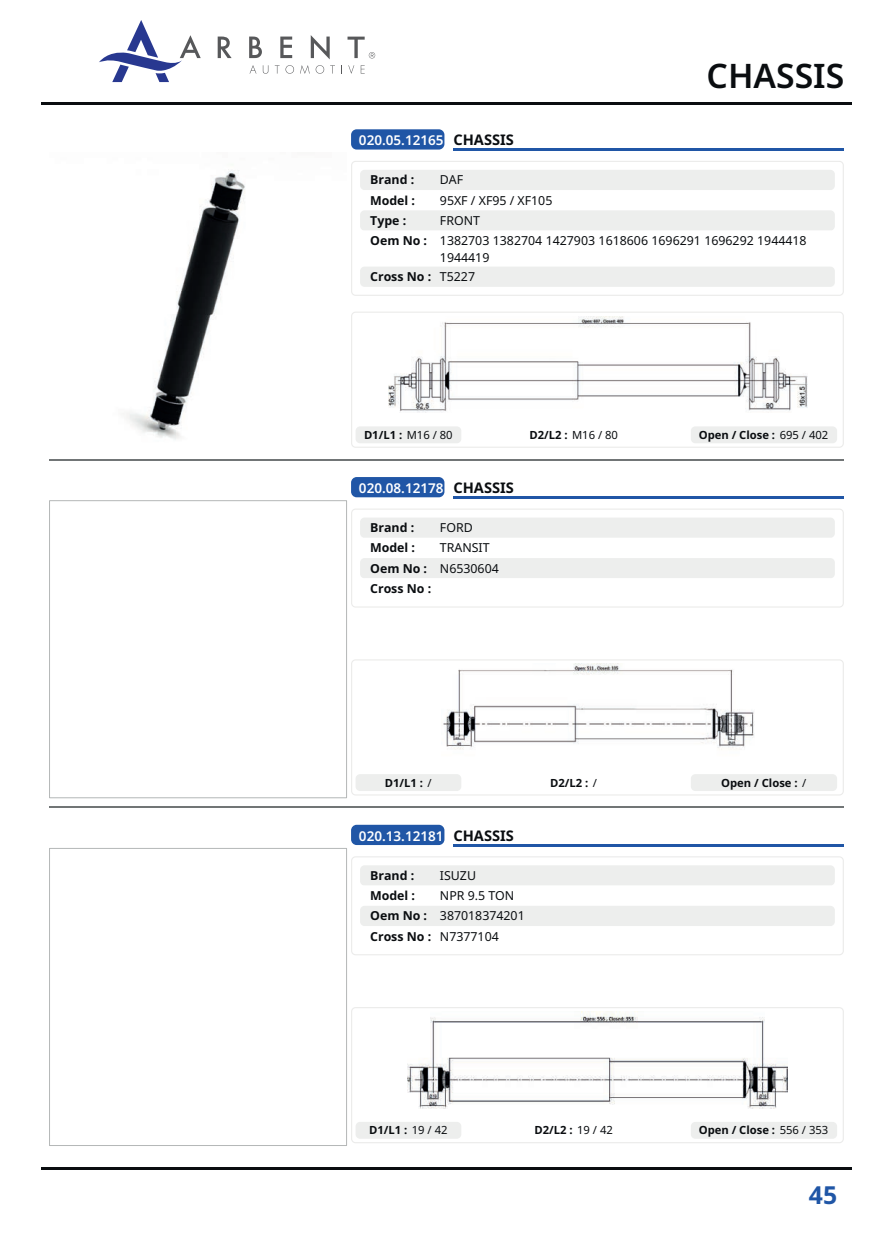
<style>
.page{position:relative;width:893px;height:1259px;background:#fff}
.page>*{position:absolute;margin:0;border:0;box-sizing:border-box;transform-origin:0 0}
.t1{font:600 33.75px "Noto Sans";color:#0a0d10}
.t2{font:700 24.75px "Noto Sans";color:#2056a6}
.t3{font:600 13.5px "Noto Sans";color:#fff}
.t4{font:12.3px/20.2px "Noto Sans";color:#0a0d10}
.t5{font:700 12.3px "Noto Sans";color:#0a0d10}
.t6{font:700 11.25px "Noto Sans";color:#0a0d10}
.s1{font-weight:700;font-size:14.7px;color:#0a0d10}
.s2{font-weight:400}
.s3{font-weight:700}
</style>
<div class="page">
<svg style="left:250px;top:65px;width:6px;height:9px"></svg>
<svg style="left:263px;top:65px;width:5px;height:9px"></svg>
<svg style="left:275px;top:65px;width:19px;height:9px"></svg>
<svg style="left:300px;top:65px;width:10px;height:9px"></svg>
<svg style="left:316px;top:65px;width:8px;height:9px"></svg>
<svg style="left:330px;top:65px;width:5px;height:9px"></svg>
<svg style="left:348px;top:65px;width:6px;height:9px"></svg>
<svg style="left:361px;top:65px;width:4px;height:9px"></svg>
<svg style="left:218px;top:37px;width:14px;height:21px"></svg>
<svg style="left:249px;top:37px;width:13px;height:21px"></svg>
<svg style="left:280px;top:37px;width:12px;height:21px"></svg>
<svg style="left:311px;top:35px;width:19px;height:24px"></svg>
<svg style="left:99px;top:20px;width:102px;height:62px"></svg>
<svg style="left:347px;top:37px;width:28px;height:21px"></svg>
<hr style="left:42px;top:102px;width:810px;height:3px;background:#0a0d10">
<hr style="left:50px;top:459px;width:794px;height:1px;background:#717576">
<div style="left:351px;top:129px;width:93px;height:21px;background:#2056a6;border-radius:6px"></div>
<hr style="left:453px;top:148px;width:391px;height:3px;background:#2056a6">
<img style="left:123px;top:170px;width:122px;height:270px">
<svg style="left:351px;top:161px;width:493px;height:135px"></svg>
<div style="left:360px;top:170px;width:475px;height:20px;background:#edeeed;border-radius:4px"></div>
<div style="left:360px;top:190px;width:475px;height:20px;background:#fff;border-radius:4px"></div>
<div style="left:360px;top:210px;width:475px;height:21px;background:#edeeed;border-radius:4px"></div>
<div style="left:360px;top:231px;width:475px;height:36px;background:#fff;border-radius:4px"></div>
<div style="left:360px;top:267px;width:475px;height:20px;background:#edeeed;border-radius:4px"></div>
<svg style="left:351px;top:312px;width:493px;height:136px"></svg>
<img style="left:388px;top:316px;width:420px;height:97px">
<div style="left:356px;top:426px;width:105px;height:17px;background:#edeeed;border-radius:4px"></div>
<div style="left:691px;top:426px;width:146px;height:17px;background:#edeeed;border-radius:4px"></div>
<hr style="left:50px;top:807px;width:794px;height:1px;background:#717576">
<div style="left:351px;top:477px;width:93px;height:20px;background:#2056a6;border-radius:6px"></div>
<hr style="left:453px;top:496px;width:391px;height:2px;background:#2056a6">
<div style="left:50px;top:501px;width:297px;height:297px;border:1px solid #b4b7b7"></div>
<svg style="left:351px;top:509px;width:493px;height:98px"></svg>
<div style="left:360px;top:517px;width:475px;height:21px;background:#edeeed;border-radius:4px"></div>
<div style="left:360px;top:538px;width:475px;height:20px;background:#fff;border-radius:4px"></div>
<div style="left:360px;top:558px;width:475px;height:20px;background:#edeeed;border-radius:4px"></div>
<div style="left:360px;top:578px;width:475px;height:20px;background:#fff;border-radius:4px"></div>
<svg style="left:351px;top:659px;width:493px;height:136px"></svg>
<img style="left:441px;top:664px;width:314px;height:96px">
<div style="left:356px;top:774px;width:105px;height:17px;background:#edeeed;border-radius:4px"></div>
<div style="left:691px;top:774px;width:146px;height:17px;background:#edeeed;border-radius:4px"></div>
<div style="left:351px;top:825px;width:93px;height:20px;background:#2056a6;border-radius:6px"></div>
<hr style="left:453px;top:844px;width:391px;height:2px;background:#2056a6">
<div style="left:50px;top:848px;width:297px;height:297px;border:1px solid #b4b7b7"></div>
<svg style="left:351px;top:856px;width:493px;height:99px"></svg>
<div style="left:360px;top:865px;width:475px;height:20px;background:#edeeed;border-radius:4px"></div>
<div style="left:360px;top:885px;width:475px;height:21px;background:#fff;border-radius:4px"></div>
<div style="left:360px;top:906px;width:475px;height:20px;background:#edeeed;border-radius:4px"></div>
<div style="left:360px;top:926px;width:475px;height:20px;background:#fff;border-radius:4px"></div>
<svg style="left:351px;top:1007px;width:493px;height:136px"></svg>
<img style="left:407px;top:1011px;width:381px;height:97px">
<div style="left:356px;top:1122px;width:105px;height:16px;background:#edeeed;border-radius:4px"></div>
<div style="left:691px;top:1122px;width:146px;height:16px;background:#edeeed;border-radius:4px"></div>
<hr style="left:42px;top:1167px;width:810px;height:2px;background:#0a0d10">
<h1 class="t1" style="left:707px;top:52px;width:139px">CHASSIS</h1>
<p class="t3" style="left:359px;top:131px;width:156px">020.05.12165 <span class="s1">CHASSIS</span></p>
<p class="t5" style="left:370px;top:171px;width:46px">Brand :</p>
<p class="t4" style="left:440px;top:170px;width:25px">DAF</p>
<p class="t5" style="left:370px;top:191px;width:46px">Model :</p>
<p class="t4" style="left:440px;top:190px;width:114px">95XF / XF95 / XF105</p>
<p class="t5" style="left:370px;top:212px;width:38px">Type :</p>
<p class="t4" style="left:440px;top:211px;width:368px">FRONT<br>1382703 1382704 1427903 1618606 1696291 1696292 1944418</p>
<p class="t4" style="left:440px;top:248px;width:51px">1944419</p>
<p class="t5" style="left:370px;top:232px;width:58px">Oem No :</p>
<p class="t5" style="left:370px;top:268px;width:106px">Cross No : <span class="s2">T5227</span></p>
<p class="t6" style="left:364px;top:427px;width:90px">D1/L1 : <span class="s2">M16 / 80</span></p>
<p class="t6" style="left:529px;top:427px;width:90px">D2/L2 : <span class="s2">M16 / 80</span></p>
<p class="t6" style="left:699px;top:427px;width:131px">Open / Close : <span class="s2">695 / 402</span></p>
<p class="t3" style="left:359px;top:478px;width:156px">020.08.12178 <span class="s1">CHASSIS</span></p>
<p class="t5" style="left:370px;top:519px;width:46px">Brand :</p>
<p class="t4" style="left:440px;top:518px;width:34px">FORD</p>
<p class="t5" style="left:370px;top:539px;width:46px">Model :</p>
<p class="t4" style="left:370px;top:538px;width:130px;text-indent:70px">TRANSIT<br><span class="s3">Oem No :</span> N6530604<br><span class="s3">Cross No :</span></p>
<p class="t6" style="left:385px;top:774px;width:48px">D1/L1 : <span class="s2">/</span></p>
<p class="t6" style="left:550px;top:774px;width:48px">D2/L2 : <span class="s2">/</span></p>
<p class="t6" style="left:721px;top:774px;width:87px">Open / Close : <span class="s2">/</span></p>
<p class="t3" style="left:359px;top:826px;width:156px">020.13.12181 <span class="s1">CHASSIS</span></p>
<p class="t5" style="left:370px;top:866px;width:46px">Brand :</p>
<p class="t4" style="left:440px;top:865px;width:38px">ISUZU</p>
<p class="t5" style="left:370px;top:887px;width:46px">Model :</p>
<p class="t4" style="left:370px;top:886px;width:156px;text-indent:70px">NPR 9.5 TON<br><span class="s3">Oem No :</span> 387018374201<br><span class="s3">Cross No :</span> N7377104</p>
<p class="t6" style="left:369px;top:1122px;width:80px">D1/L1 : <span class="s2">19 / 42</span></p>
<p class="t6" style="left:534px;top:1122px;width:80px">D2/L2 : <span class="s2">19 / 42</span></p>
<p class="t6" style="left:699px;top:1122px;width:131px">Open / Close : <span class="s2">556 / 353</span></p>
<h2 class="t2" style="left:809px;top:1177px;width:30px">45</h2>
</div>
